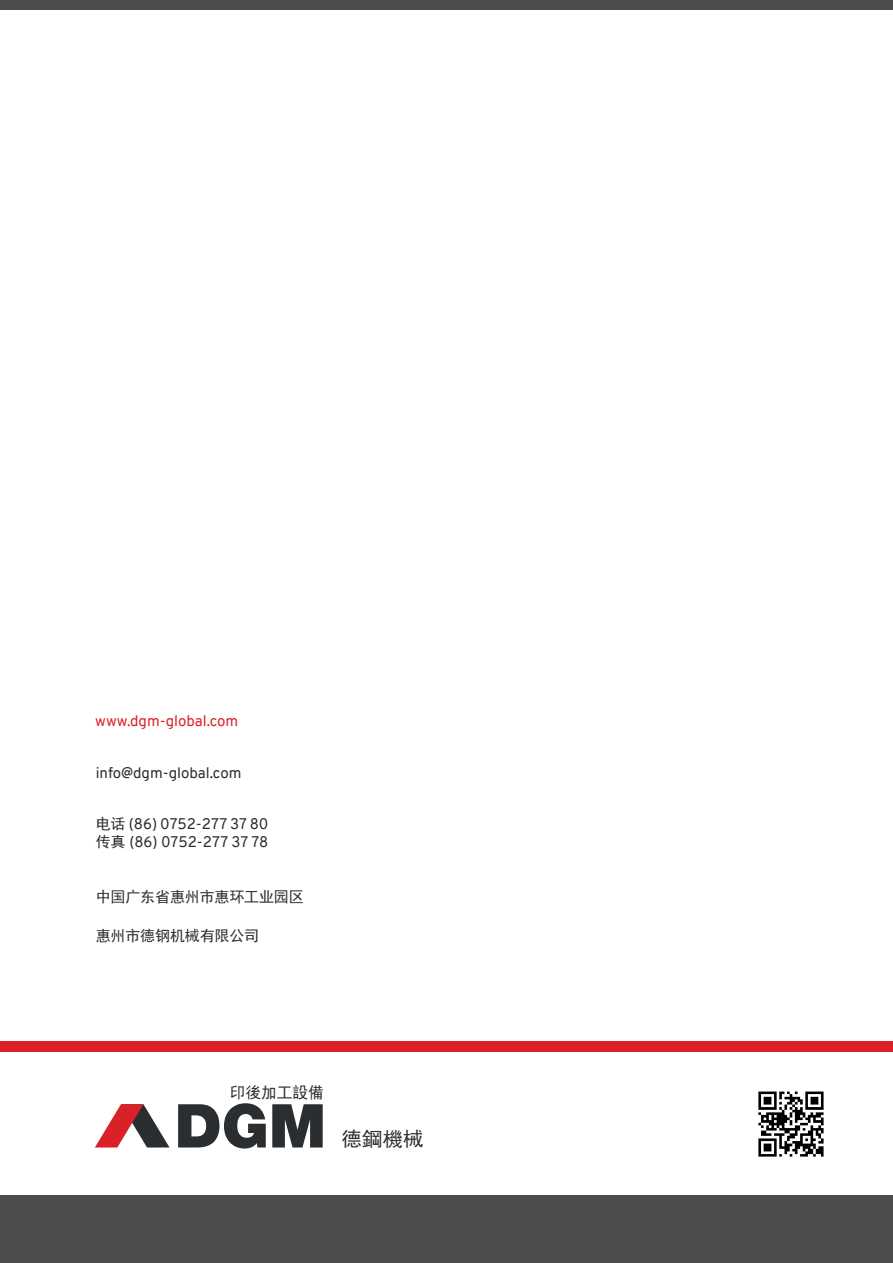
<style>
.page{position:relative;width:893px;height:1263px;background:#fff}
.page>*{position:absolute;margin:0;border:0;box-sizing:border-box;transform-origin:0 0}
.t1{font:19.95px "Sim Hei";color:#2a2e30}
.t2{font:15.75px "Sim Hei";color:#2a2e30}
.t3{font:15px/18px "Overpass";color:#2a2e30}
.t4{font:15px "Sim Hei";letter-spacing:-.01em;color:#2a2e30}
.t5{font:15px "Overpass";color:#da2128}
.s1{font-family:"Sim Hei"}
</style>
<div class="page">
<div style="left:0;top:1041px;width:893px;height:11px;background:#da2128"></div>
<div style="left:0;top:0;width:893px;height:9px;background:#4c4d4f"></div>
<div style="left:0;top:1196px;width:893px;height:67px;background:#4c4d4f"></div>
<img style="left:758px;top:1091px;width:66px;height:66px">
<svg style="left:178px;top:1103px;width:88px;height:45px"></svg>
<svg style="left:272px;top:1104px;width:51px;height:43px;background:#515456"></svg>
<svg style="left:95px;top:1104px;width:74px;height:43px"></svg>
<p class="t5" style="left:95px;top:710px;width:145px">www.dgm-global.com</p>
<p class="t3" style="left:96px;top:764px;width:147px">info@dgm-global.com</p>
<p class="t3" style="left:96px;top:815px;width:174px"><span class="s1">电话</span> (86) 0752-277 37 80<span class="s1">传真</span> (86) 0752-277 37 78</p>
<p class="t4" style="left:96px;top:889px;width:210px">中国广东省惠州市惠环工业园区</p>
<p class="t4" style="left:96px;top:928px;width:165px">惠州市德钢机械有限公司</p>
<p class="t2" style="left:230px;top:1084px;width:96px">印後加工設備</p>
<h1 class="t1" style="left:341px;top:1128px;width:84px">德鋼機械</h1>
</div>
